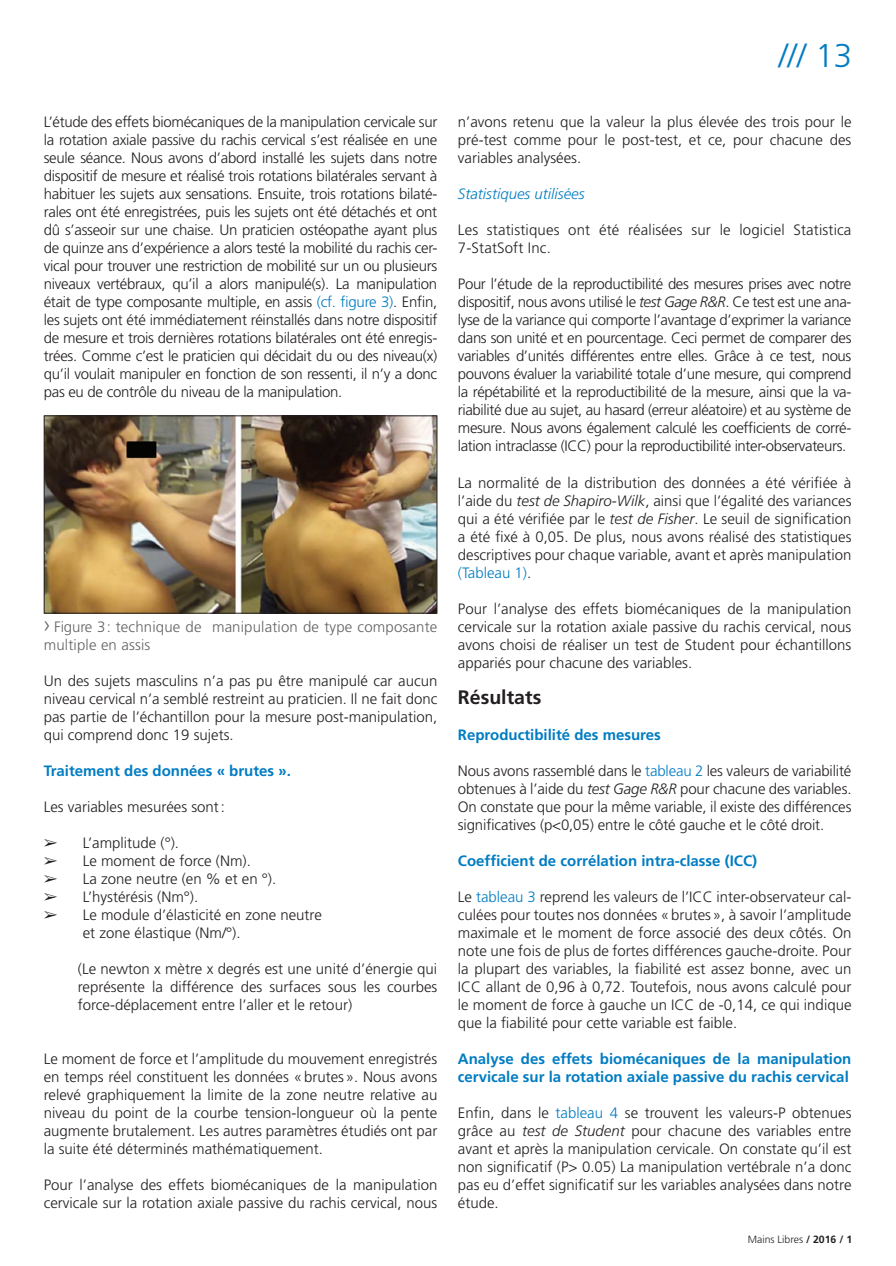
<style>
.page{position:relative;width:896px;height:1266px;background:#fff}
.page>*{position:absolute;margin:0;border:0;box-sizing:border-box;transform-origin:0 0}
.t1{font:300 33px "Frutiger";color:#007cc2}
.t2{font:700 19.5px "Frutiger";color:#231f20}
.t3{font:300 15px/18px "Frutiger";color:#231f20;text-align:justify}
.t4{font:700 15px/18px "Frutiger";color:#007cc2}
.t5{font:300 15px/18px "Frutiger";letter-spacing:.01em;color:#636366}
.t6{font:italic 300 15px "Frutiger";color:#007cc2}
.t7{font:300 10.5px "Frutiger";color:#231f20}
.s1{color:#007cc2}
.s2{font-size:22.5px}
.s3{font-style:italic}
.s4{font-weight:700}
</style>
<div class="page">
<img style="left:46px;top:417px;width:389px;height:194px">
<div style="left:44px;top:415px;width:393px;height:198px;border:1px solid #231f20"></div>
<p class="t3" style="left:44px;top:113px;width:395px">L’étude des effets biomécaniques de la manipulation cervicale sur la rotation axiale passive du rachis cervical s’est réalisée en une seule séance. Nous avons d’abord installé les sujets dans notre dispositif de mesure et réalisé trois rotations bilatérales servant à habituer les sujets aux sensations. Ensuite, trois rotations bilaté&shy;rales ont été enregistrées, puis les sujets ont été détachés et ont dû s’asseoir sur une chaise. Un praticien ostéopathe ayant plus de quinze ans d’expérience a alors testé la mobilité du rachis cer&shy;vical pour trouver une restriction de mobilité sur un ou plusieurs niveaux vertébraux, qu’il a alors manipulé(s). La manipulation était de type composante multiple, en assis <span class="s1">(cf. figure 3)</span>. Enfin, les sujets ont été immédiatement réinstallés dans notre dispositif de mesure et trois dernières rotations bilatérales ont été enregis&shy;trées. Comme c’est le praticien qui décidait du ou des niveau(x) qu’il voulait manipuler en fonction de son ressenti, il n’y a donc pas eu de contrôle du niveau de la manipulation.</p>
<p class="t5" style="left:44px;top:617px;width:395px"><span class="s2">›</span> Figure 3: technique de manipulation de type composante multiple en assis</p>
<p class="t3" style="left:44px;top:671px;width:395px">Un des sujets masculins n’a pas pu être manipulé car aucun niveau cervical n’a semblé restreint au praticien. Il ne fait donc pas partie de l’échantillon pour la mesure post-manipulation, qui comprend donc 19 sujets.</p>
<p class="t4" style="left:44px;top:761px;width:249px">Traitement des données « brutes ».</p>
<p class="t3" style="left:44px;top:797px;width:183px">Les variables mesurées sont:</p>
<p class="t3" style="left:44px;top:833px;width:137px">➢ L’amplitude (°).</p>
<p class="t3" style="left:44px;top:851px;width:209px">➢ Le moment de force (Nm).</p>
<p class="t3" style="left:44px;top:869px;width:234px">➢ La zone neutre (en % et en °).</p>
<p class="t3" style="left:44px;top:887px;width:156px">➢ L’hystérésis (Nm°).</p>
<p class="t3" style="left:83px;top:905px;width:240px;text-indent:-39px">➢ Le module d’élasticité en zone neutre et zone élastique (Nm/°).</p>
<p class="t3" style="left:78px;top:959px;width:361px">(Le newton x mètre x degrés est une unité d’énergie qui représente la différence des surfaces sous les courbes force-déplacement entre l’aller et le retour)</p>
<p class="t3" style="left:44px;top:1049px;width:395px">Le moment de force et l’amplitude du mouvement enregistrés en temps réel constituent les données «brutes». Nous avons relevé graphiquement la limite de la zone neutre relative au niveau du point de la courbe tension-longueur où la pente augmente brutalement. Les autres paramètres étudiés ont par la suite été déterminés mathématiquement.</p>
<p class="t3" style="left:44px;top:1175px;width:395px">Pour l’analyse des effets biomécaniques de la manipulation cervicale sur la rotation axiale passive du rachis cervical, nous</p>
<h1 class="t1" style="left:778px;top:37px;width:75px">/// 13</h1>
<p class="t3" style="left:458px;top:113px;width:395px">n’avons retenu que la valeur la plus élevée des trois pour le pré-test comme pour le post-test, et ce, pour chacune des variables analysées.</p>
<p class="t6" style="left:458px;top:185px;width:128px">Statistiques utilisées</p>
<p class="t3" style="left:458px;top:221px;width:395px">Les statistiques ont été réalisées sur le logiciel Statistica<br>7-StatSoft Inc.</p>
<p class="t3" style="left:458px;top:275px;width:395px">Pour l’étude de la reproductibilité des mesures prises avec notre dispositif, nous avons utilisé le <span class="s3">test Gage R&amp;R</span>. Ce test est une ana&shy;lyse de la variance qui comporte l’avantage d’exprimer la variance dans son unité et en pourcentage. Ceci permet de comparer des variables d’unités différentes entre elles. Grâce à ce test, nous pouvons évaluer la variabilité totale d’une mesure, qui comprend la répétabilité et la reproductibilité de la mesure, ainsi que la va&shy;riabilité due au sujet, au hasard (erreur aléatoire) et au système de mesure. Nous avons également calculé les coefficients de corré&shy;lation intraclasse (ICC) pour la reproductibilité inter-observateurs.</p>
<p class="t3" style="left:458px;top:473px;width:395px">La normalité de la distribution des données a été vérifiée à l’aide du <span class="s3">test de Shapiro-Wilk</span>, ainsi que l’égalité des variances qui a été vérifiée par le <span class="s3">test de Fisher</span>. Le seuil de signification a été fixé à 0,05. De plus, nous avons réalisé des statistiques descriptives pour chaque variable, avant et après manipulation <span class="s1">(Tableau 1)</span>.</p>
<p class="t3" style="left:458px;top:599px;width:395px">Pour l’analyse des effets biomécaniques de la manipulation cervicale sur la rotation axiale passive du rachis cervical, nous avons choisi de réaliser un test de Student pour échantillons appariés pour chacune des variables.</p>
<h2 class="t2" style="left:458px;top:685px;width:85px">Résultats</h2>
<p class="t4" style="left:458px;top:725px;width:204px">Reproductibilité des mesures</p>
<p class="t3" style="left:458px;top:761px;width:395px">Nous avons rassemblé dans le <span class="s1">tableau 2</span> les valeurs de variabilité obtenues à l’aide du <span class="s3">test Gage R&amp;R</span> pour chacune des variables.<br>On constate que pour la même variable, il existe des différences significatives (p&lt;0,05) entre le côté gauche et le côté droit.</p>
<p class="t4" style="left:458px;top:851px;width:301px">Coefficient de corrélation intra-classe (ICC)</p>
<p class="t3" style="left:458px;top:887px;width:395px">Le <span class="s1">tableau 3</span> reprend les valeurs de l’ICC inter-observateur cal&shy;culées pour toutes nos données «brutes», à savoir l’amplitude maximale et le moment de force associé des deux côtés. On note une fois de plus de fortes différences gauche-droite. Pour la plupart des variables, la fiabilité est assez bonne, avec un ICC allant de 0,96 à 0,72. Toutefois, nous avons calculé pour le moment de force à gauche un ICC de -0,14, ce qui indique que la fiabilité pour cette variable est faible.</p>
<p class="t4" style="left:458px;top:1049px;width:395px">Analyse des effets biomécaniques de la manipulation cervicale sur la rotation axiale passive du rachis cervical</p>
<p class="t3" style="left:458px;top:1103px;width:395px">Enfin, dans le <span class="s1">tableau 4</span> se trouvent les valeurs-P obtenues grâce au <span class="s3">test de Student</span> pour chacune des variables entre avant et après la manipulation cervicale. On constate qu’il est non significatif (P&gt; 0.05) La manipulation vertébrale n’a donc pas eu d’effet significatif sur les variables analysées dans notre étude.</p>
<p class="t7" style="left:747px;top:1233px;width:106px">Mains Libres <span class="s4">/ 2016 / 1</span></p>
</div>
